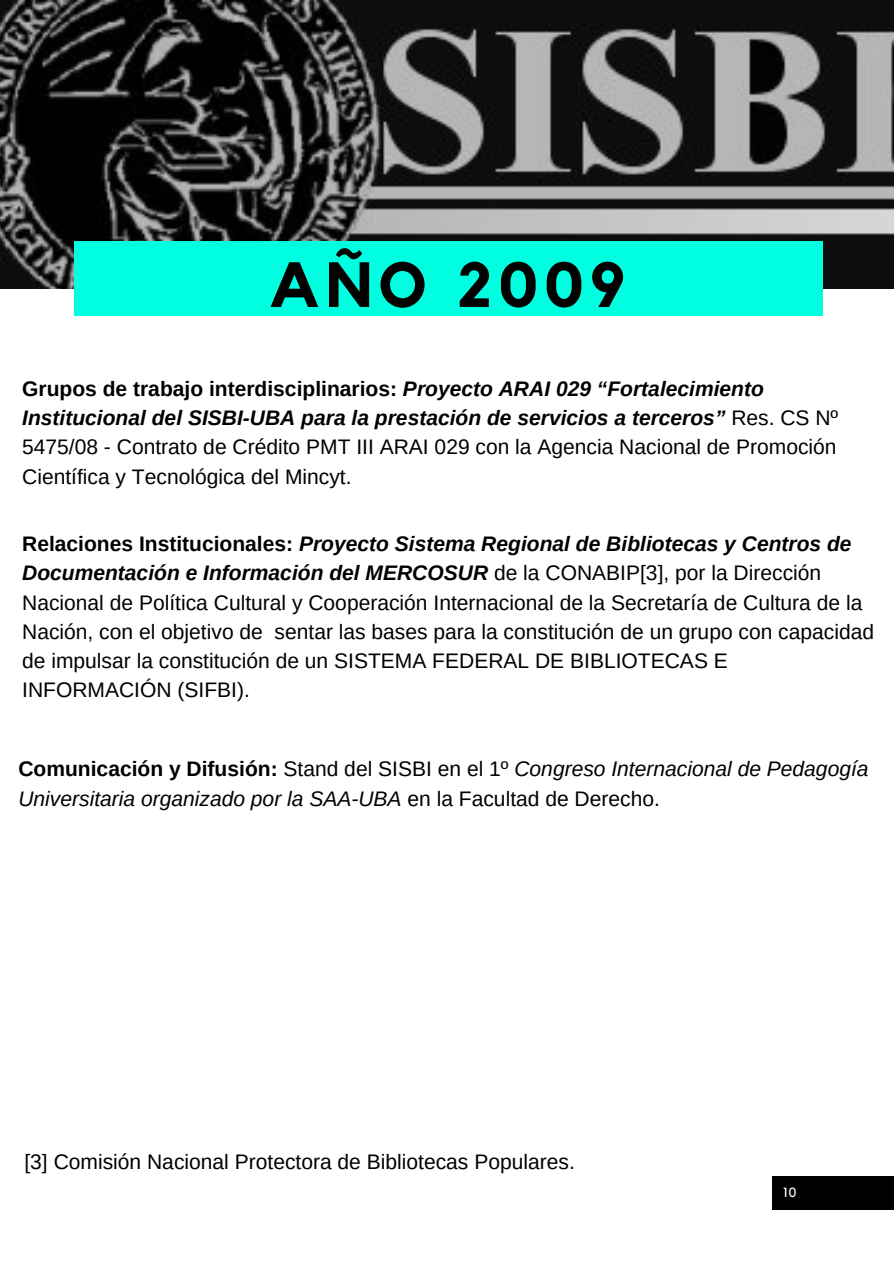
<style>
.page{position:relative;width:894px;height:1264px;background:#fff}
.page>*{position:absolute;margin:0;border:0;box-sizing:border-box;transform-origin:0 0}
.t1{font:700 63px "Kollektif";letter-spacing:.1em;color:#000}
.t2{font:21px/29.2px "Arimo";color:#000}
.t3{font:italic 21px/29.2px "Arimo";color:#000}
.t4{font:13.2px "Kollektif";color:#fff}
.s1{font-weight:700}
.s2{font-weight:700;font-style:italic}
.s3{font-weight:700;font-style:normal}
.s4{font-style:normal}
</style>
<div class="page">
<img style="left:0;top:0;width:893px;height:288px">
<div style="left:74px;top:241px;width:748px;height:74px;background:#00ffe0"></div>
<div style="left:772px;top:1176px;width:121px;height:33px;background:#000"></div>
<h1 class="t1" style="left:269px;top:256px;width:358px">AÑO 2009</h1>
<p class="t2" style="left:22px;top:374px;width:817px"><span class="s1">Grupos de trabajo interdisciplinarios:</span> <span class="s2">Proyecto ARAI 029 “Fortalecimiento Institucional del SISBI-UBA para la prestación de servicios a terceros”</span> Res. CS Nº 5475/08 - Contrato de Crédito PMT III ARAI 029 con la Agencia Nacional de Promoción Científica y Tecnológica del Mincyt.</p>
<p class="t2" style="left:22px;top:529px;width:853px"><span class="s1">Relaciones Institucionales:</span> <span class="s2">Proyecto Sistema Regional de Bibliotecas y Centros de Documentación e Información del MERCOSUR</span> de la CONABIP[3], por la Dirección Nacional de Política Cultural y Cooperación Internacional de la Secretaría de Cultura de la Nación, con el objetivo de sentar las bases para la constitución de un grupo con capacidad de impulsar la constitución de un SISTEMA FEDERAL DE BIBLIOTECAS E INFORMACIÓN (SIFBI).</p>
<p class="t3" style="left:18px;top:754px;width:851px"><span class="s3">Comunicación y Difusión:</span> <span class="s4">Stand del SISBI en el 1º</span> Congreso Internacional de Pedagogía<br>Universitaria organizado por la SAA-UBA <span class="s4">en la Facultad de Derecho.</span></p>
<p class="t2" style="left:24px;top:1147px;width:551px">[3] Comisión Nacional Protectora de Bibliotecas Populares.</p>
<p class="t4" style="left:783px;top:1186px;width:14px">10</p>
</div>
